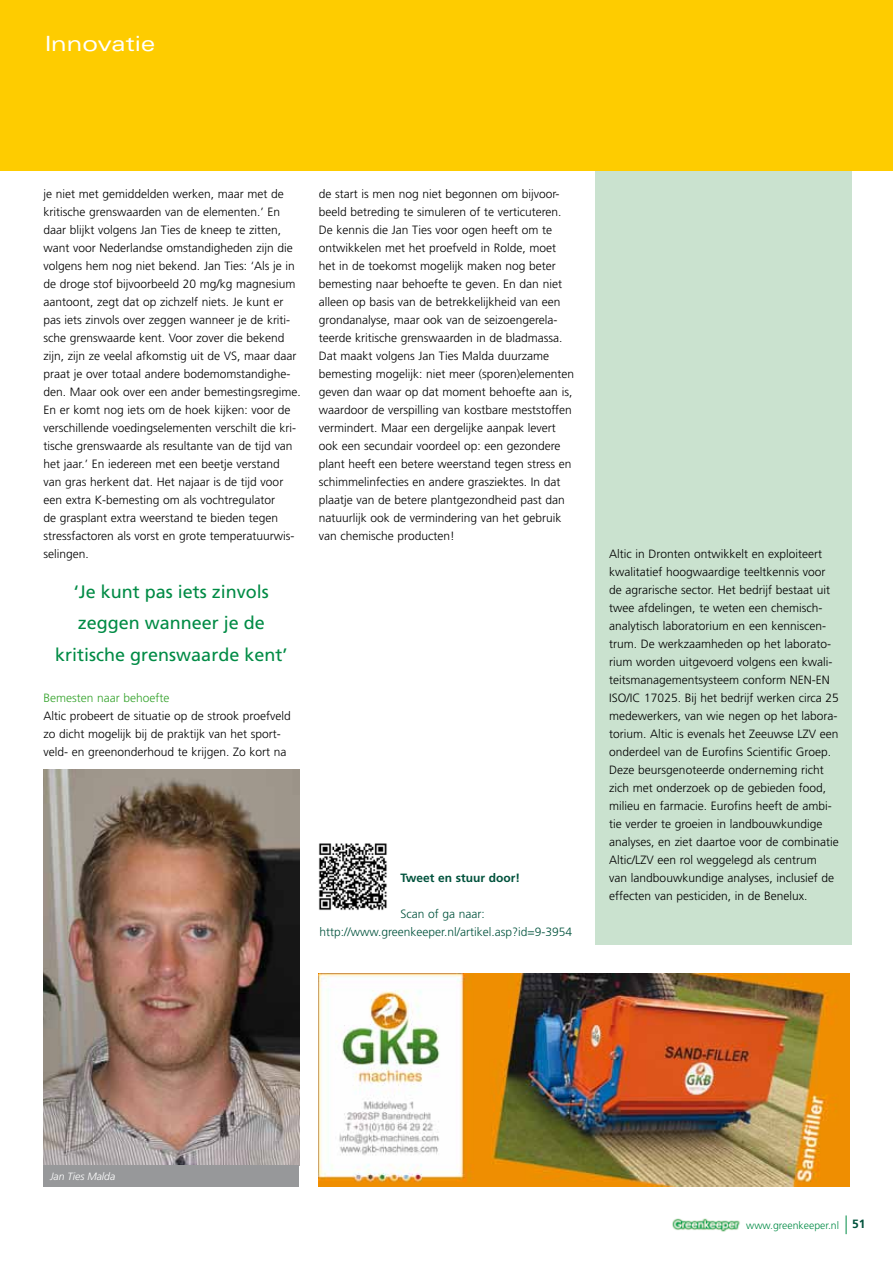
<style>
.page{position:relative;width:893px;height:1263px;background:#fff}
.page>*{position:absolute;margin:0;border:0;box-sizing:border-box;transform-origin:0 0}
.t1{font:expanded 21px "Univers";color:#fff}
.t2{font:18px/31.5px "Frutiger";color:#008b45;text-align:center}
.t3{font:300 12px/18px "Frutiger";color:#000}
.t4{font:300 12px/18px "Frutiger";color:#00523c;text-align:center}
.t5{font:300 12px "Frutiger";color:#35a32c}
.t6{font:700 12px "Frutiger";color:#00523c}
.t7{font:300 10.5px "Frutiger";color:#008b45}
.t8{font:italic 300 10.5px "Frutiger";color:#fff}
.s1{font-weight:700;font-size:12px;color:#00523c}
</style>
<div class="page">
<svg style="left:846px;top:1215px;width:1px;height:19px"></svg>
<img style="left:672px;top:1218px;width:68px;height:14px">
<div style="left:596px;top:149px;width:256px;height:795px;background:#cae2cf"></div>
<img style="left:318px;top:974px;width:532px;height:212px">
<div style="left:0;top:0;width:893px;height:171px;background:#fecc00"></div>
<img style="left:319px;top:843px;width:68px;height:68px">
<img style="left:43px;top:769px;width:256px;height:396px">
<div style="left:43px;top:1165px;width:256px;height:22px;background:#97989a"></div>
<h1 class="t1" style="left:45px;top:32px;width:111px">Innovatie</h1>
<p class="t3" style="left:44px;top:185px;width:259px">je niet met gemiddelden werken, maar met de kritische grenswaarden van de elementen.’ En daar blijkt volgens Jan Ties de kneep te zitten, want voor Nederlandse omstandigheden zijn die volgens hem nog niet bekend. Jan Ties: ‘Als je in de droge stof bijvoorbeeld 20 mg/kg magnesium aantoont, zegt dat op zichzelf niets. Je kunt er pas iets zinvols over zeggen wanneer je de kriti&shy;sche grenswaarde kent. Voor zover die bekend zijn, zijn ze veelal afkomstig uit de VS, maar daar praat je over totaal andere bodemomstandighe&shy;den. Maar ook over een ander bemestingsregime.<br>En er komt nog iets om de hoek kijken: voor de verschillende voedingselementen verschilt die kri&shy;tische grenswaarde als resultante van de tijd van het jaar.’ En iedereen met een beetje verstand van gras herkent dat. Het najaar is de tijd voor een extra K-bemesting om als vochtregulator<br>de grasplant extra weerstand te bieden tegen stressfactoren als vorst en grote temperatuurwis&shy;selingen.</p>
<h2 class="t2" style="left:55px;top:575px;width:234px">‘Je kunt pas iets zinvols zeggen wanneer je de kritische grenswaarde kent’</h2>
<p class="t5" style="left:44px;top:691px;width:128px">Bemesten naar behoefte</p>
<p class="t3" style="left:44px;top:707px;width:249px">Altic probeert de situatie op de strook proefveld zo dicht mogelijk bij de praktijk van het sport&shy;veld- en greenonderhoud te krijgen. Zo kort na</p>
<p class="t3" style="left:319px;top:185px;width:257px">de start is men nog niet begonnen om bijvoor&shy;beeld betreding te simuleren of te verticuteren.<br>De kennis die Jan Ties voor ogen heeft om te ontwikkelen met het proefveld in Rolde, moet het in de toekomst mogelijk maken nog beter bemesting naar behoefte te geven. En dan niet alleen op basis van de betrekkelijkheid van een grondanalyse, maar ook van de seizoengerela&shy;teerde kritische grenswaarden in de bladmassa.<br>Dat maakt volgens Jan Ties Malda duurzame bemesting mogelijk: niet meer (sporen)elementen geven dan waar op dat moment behoefte aan is, waardoor de verspilling van kostbare meststoffen vermindert. Maar een dergelijke aanpak levert ook een secundair voordeel op: een gezondere plant heeft een betere weerstand tegen stress en schimmelinfecties en andere grasziektes. In dat plaatje van de betere plantgezondheid past dan natuurlijk ook de vermindering van het gebruik van chemische producten!</p>
<p class="t6" style="left:400px;top:871px;width:121px">Tweet en stuur door!</p>
<p class="t4" style="left:319px;top:905px;width:254px">Scan of ga naar: http://www.greenkeeper.nl/artikel.asp?id=9-3954</p>
<p class="t3" style="left:609px;top:545px;width:231px">Altic in Dronten ontwikkelt en exploiteert kwalitatief hoogwaardige teeltkennis voor de agrarische sector. Het bedrijf bestaat uit twee afdelingen, te weten een chemisch&shy;analytisch laboratorium en een kenniscen&shy;trum. De werkzaamheden op het laborato&shy;rium worden uitgevoerd volgens een kwali&shy;teitsmanagementsysteem conform NEN-EN ISO/IC 17025. Bij het bedrijf werken circa 25 medewerkers, van wie negen op het labora&shy;torium. Altic is evenals het Zeeuwse LZV een onderdeel van de Eurofins Scientific Groep.<br>Deze beursgenoteerde onderneming richt zich met onderzoek op de gebieden food, milieu en farmacie. Eurofins heeft de ambi&shy;tie verder te groeien in landbouwkundige analyses, en ziet daartoe voor de combinatie Altic/LZV een rol weggelegd als centrum<br>van landbouwkundige analyses, inclusief de effecten van pesticiden, in de Benelux.</p>
<p class="t8" style="left:50px;top:1170px;width:67px">Jan Ties Malda</p>
<p class="t7" style="left:746px;top:1219px;width:121px">www.greenkeeper.nl <span class="s1">51</span></p>
</div>
